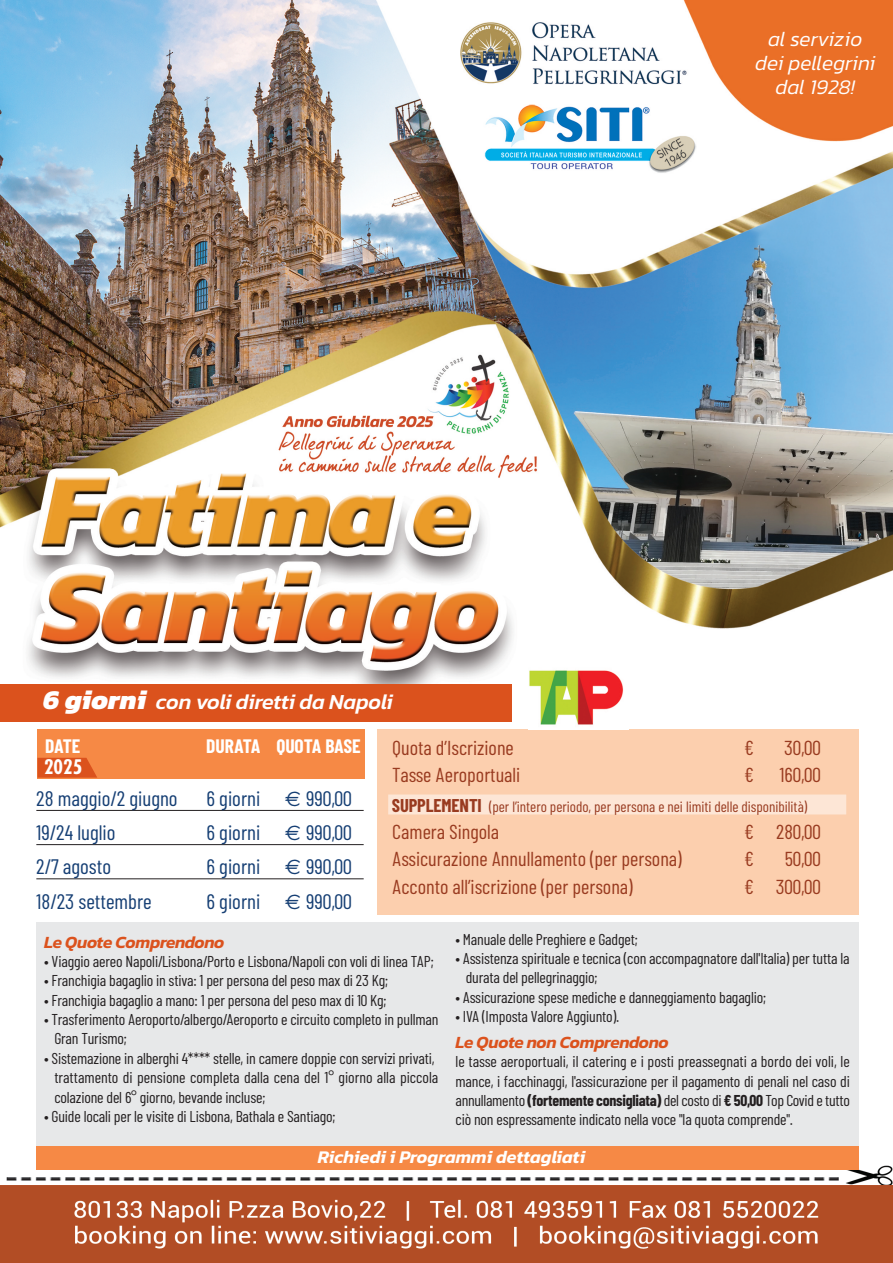
<style>
.page{position:relative;width:893px;height:1263px;background:#fff}
.page>*{position:absolute;margin:0;border:0;box-sizing:border-box;transform-origin:0 0}
.t1{font:italic 500 21.6px "Kanit";letter-spacing:-.01em;color:#fff}
.t2{font:21px "Barlow Condensed";color:#163f74}
.t3{font:italic 300 21px/24px "Kanit";color:#fff;text-align:center}
.t4{font:20.25px "Barlow Condensed";color:#993b20}
.t5{font:700 19.5px "Barlow Condensed";letter-spacing:-.01em;color:#fff}
.t6{font:700 condensed 19.5px "Futura";color:#fff}
.t7{font:italic 600 18px "Kanit";color:#fff}
.t8{font:italic 600 17.25px "Kanit";letter-spacing:-.02em;color:#db521d}
.t9{font:15.75px/19.4px "Barlow Condensed";letter-spacing:-.01em;color:#231f20}
.t10{font:15px "Barlow Condensed";color:#993b20}
.s1{font-weight:800;font-size:27.3px}
.s2{font-family:"Euro Sans"}
.s3{font-weight:700;font-size:18.6px}
.s4{font-weight:700}
</style>
<div class="page">
<img style="left:0;top:1165px;width:893px;height:98px">
<img style="left:0;top:0;width:893px;height:915px">
<div style="left:377px;top:729px;width:482px;height:185px;background:#fccfae"></div>
<div style="left:36px;top:922px;width:823px;height:245px;background:#e7e8e9"></div>
<div style="left:37px;top:729px;width:328px;height:50px;background:#f68945"></div>
<div style="left:36px;top:1146px;width:823px;height:23px;background:#f68945"></div>
<hr style="left:36px;top:810px;width:328px;height:1px;background:#231f20">
<hr style="left:36px;top:844px;width:328px;height:1px;background:#231f20">
<hr style="left:36px;top:878px;width:328px;height:1px;background:#231f20">
<svg style="left:37px;top:758px;width:60px;height:20px"></svg>
<div style="left:388px;top:794px;width:458px;height:20px;background:#fde6d6"></div>
<img style="left:528px;top:666px;width:100px;height:63px">
<div style="left:0;top:685px;width:512px;height:37px;background:#db521d"></div>
<h1 class="t1" style="left:43px;top:685px;width:351px"><span class="s1">6 giorni</span> con voli diretti da Napoli</h1>
<h2 class="t3" style="left:755px;top:26px;width:121px">al servizio dei pellegrini dal 1928!</h2>
<p class="t5" style="left:45px;top:733px;width:37px">DATE</p>
<p class="t5" style="left:206px;top:733px;width:156px">DURATA QUOTA BASE</p>
<h2 class="t2" style="left:36px;top:785px;width:143px">28 maggio/2 giugno</h2>
<h2 class="t2" style="left:206px;top:785px;width:147px">6 giorni <span class="s2">€</span> 990,00</h2>
<h2 class="t2" style="left:36px;top:819px;width:81px">19/24 luglio</h2>
<h2 class="t2" style="left:206px;top:819px;width:147px">6 giorni <span class="s2">€</span> 990,00</h2>
<h2 class="t2" style="left:36px;top:854px;width:76px">2/7 agosto</h2>
<h2 class="t2" style="left:206px;top:854px;width:147px">6 giorni <span class="s2">€</span> 990,00</h2>
<h2 class="t2" style="left:36px;top:888px;width:117px">18/23 settembre</h2>
<h2 class="t2" style="left:206px;top:888px;width:147px">6 giorni <span class="s2">€</span> 990,00</h2>
<p class="t6" style="left:44px;top:759px;width:40px">2025</p>
<p class="t4" style="left:392px;top:735px;width:123px">Quota d’Iscrizione</p>
<p class="t4" style="left:744px;top:735px;width:11px">€</p>
<p class="t4" style="left:784px;top:735px;width:38px">30,00</p>
<p class="t4" style="left:392px;top:762px;width:130px">Tasse Aeroportuali</p>
<p class="t4" style="left:744px;top:762px;width:11px">€</p>
<p class="t4" style="left:780px;top:762px;width:43px">160,00</p>
<p class="t10" style="left:392px;top:797px;width:417px"><span class="s3">SUPPLEMENTI</span> (per l’intero periodo, per persona e nei limiti delle disponibilità)</p>
<p class="t4" style="left:392px;top:819px;width:109px">Camera Singola</p>
<p class="t4" style="left:744px;top:819px;width:78px">€ 280,00</p>
<p class="t4" style="left:392px;top:846px;width:291px">Assicurazione Annullamento (per persona)</p>
<p class="t4" style="left:744px;top:846px;width:11px">€</p>
<p class="t4" style="left:785px;top:846px;width:38px">50,00</p>
<p class="t4" style="left:392px;top:874px;width:242px">Acconto all’iscrizione (per persona)</p>
<p class="t4" style="left:744px;top:874px;width:78px">€ 300,00</p>
<p class="t9" style="left:455px;top:929px;width:184px">• Manuale delle Preghiere e Gadget;</p>
<p class="t9" style="left:466px;top:948px;width:385px;text-indent:-10px">• Assistenza spirituale e tecnica (con accompagnatore dall'Italia) per tutta la durata del pellegrinaggio;</p>
<p class="t9" style="left:455px;top:987px;width:312px">• Assicurazione spese mediche e danneggiamento bagaglio;</p>
<p class="t9" style="left:455px;top:1006px;width:165px">• IVA (Imposta Valore Aggiunto).</p>
<p class="t8" style="left:455px;top:1029px;width:215px">Le Quote non Comprendono</p>
<p class="t9" style="left:455px;top:1051px;width:396px;text-align:justify">le tasse aeroportuali, il catering e i posti preassegnati a bordo dei voli, le mance, i facchinaggi, l'assicurazione per il pagamento di penali nel caso di annullamento <span class="s4">(fortemente consigliata)</span> del costo di <span class="s4">€ 50,00</span> Top Covid e tutto ciò non espressamente indicato nella voce "la quota comprende".</p>
<p class="t7" style="left:318px;top:1143px;width:269px">Richiedi i Programmi dettagliati</p>
<p class="t8" style="left:44px;top:929px;width:182px">Le Quote Comprendono</p>
<p class="t9" style="left:44px;top:951px;width:391px">• Viaggio aereo Napoli/Lisbona/Porto e Lisbona/Napoli con voli di linea TAP;</p>
<p class="t9" style="left:44px;top:971px;width:345px">• Franchigia bagaglio in stiva: 1 per persona del peso max di 23 Kg;</p>
<p class="t9" style="left:44px;top:990px;width:344px">• Franchigia bagaglio a mano: 1 per persona del peso max di 10 Kg;</p>
<p class="t9" style="left:54px;top:1009px;width:386px;text-indent:-10px">• Trasferimento Aeroporto/albergo/Aeroporto e circuito completo in pullman<br>Gran Turismo;</p>
<p class="t9" style="left:54px;top:1048px;width:386px;text-indent:-10px">• Sistemazione in alberghi 4**** stelle, in camere doppie con servizi privati, trattamento di pensione completa dalla cena del 1° giorno alla piccola colazione del 6° giorno, bevande incluse;</p>
<p class="t9" style="left:44px;top:1106px;width:293px">• Guide locali per le visite di Lisbona, Bathala e Santiago;</p>
</div>
